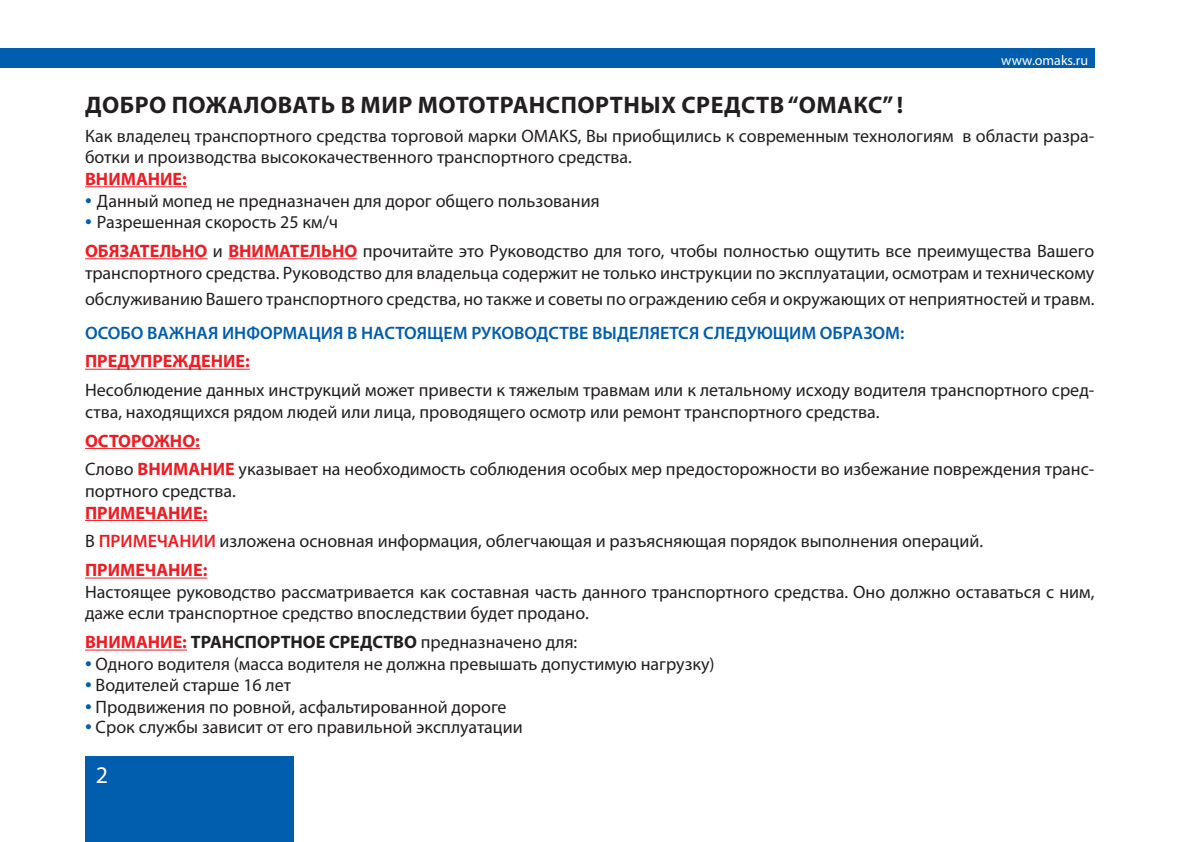
<style>
.page{position:relative;width:1191px;height:842px;background:#fff}
.page>*{position:absolute;margin:0;border:0;box-sizing:border-box;transform-origin:0 0}
.t1{font:700 24px "Myriad Pro";letter-spacing:.02em;color:#231f20}
.t2{font:24px "Myriad Pro";color:#fff}
.t3{font:18px/28.8px "Myriad Pro";color:#231f20}
.t4{font:600 18px "Myriad Pro";color:#015dad}
.t5{font:700 18px "Myriad Pro";color:#231f20}
.t6{font:700 18px "Myriad Pro";color:#ee1d23}
.t7{font:14px "Myriad Pro";color:#fff}
.s1{font-size:24px;color:#015dad}
.s2{font-weight:700;color:#ee1d23}
.s3{font-weight:600;color:#ee1d23}
.s4{color:#ee1d23}
.s5{font-weight:400}
</style>
<div class="page">
<div style="left:0;top:48px;width:1094px;height:20px;background:#015dad"></div>
<div style="left:85px;top:757px;width:209px;height:85px;background:#015dad"></div>
<hr style="left:85px;top:186px;width:102px;height:1px;background:#ee1d23">
<hr style="left:85px;top:258px;width:122px;height:1px;background:#ee1d23">
<hr style="left:228px;top:258px;width:129px;height:1px;background:#ee1d23">
<hr style="left:85px;top:369px;width:165px;height:1px;background:#ee1d23">
<hr style="left:85px;top:448px;width:115px;height:1px;background:#ee1d23">
<hr style="left:85px;top:520px;width:122px;height:1px;background:#ee1d23">
<hr style="left:85px;top:578px;width:122px;height:1px;background:#ee1d23">
<hr style="left:85px;top:650px;width:102px;height:1px;background:#ee1d23">
<p class="t7" style="left:1001px;top:52px;width:88px">www.omaks.ru</p>
<h1 class="t1" style="left:85px;top:89px;width:819px">ДОБРО ПОЖАЛОВАТЬ В МИР МОТОТРАНСПОРТНЫХ СРЕДСТВ “ОМАКС” !</h1>
<p class="t3" style="left:85px;top:125px;width:1010px;line-height:21.6px">Как владелец транспортного средства торговой марки OMAKS, Вы приобщились к современным технологиям в области разра&shy;ботки и производства высококачественного транспортного средства.</p>
<p class="t6" style="left:85px;top:167px;width:103px">ВНИМАНИЕ:</p>
<p class="t3" style="left:85px;top:186px;width:516px"><span class="s1">•</span> Данный мопед не предназначен для дорог общего пользования</p>
<p class="t3" style="left:85px;top:207px;width:1010px"><span class="s1">•</span> Разрешенная скорость 25 км/ч<br><span class="s2">ОБЯЗАТЕЛЬНО</span> и <span class="s2">ВНИМАТЕЛЬНО</span> прочитайте это Руководство для того, чтобы полностью ощутить все преимущества Вашего</p>
<p class="t3" style="left:85px;top:259px;width:1010px;line-height:26.4px">транспортного средства. Руководство для владельца содержит не только инструкции по эксплуатации, осмотрам и техническому обслуживанию Вашего транспортного средства, но также и советы по ограждению себя и окружающих от неприятностей и травм.</p>
<p class="t4" style="left:85px;top:321px;width:820px">ОСОБО ВАЖНАЯ ИНФОРМАЦИЯ В НАСТОЯЩЕМ РУКОВОДСТВЕ ВЫДЕЛЯЕТСЯ СЛЕДУЮЩИМ ОБРАЗОМ:</p>
<p class="t6" style="left:85px;top:350px;width:166px">ПРЕДУПРЕЖДЕНИЕ:</p>
<p class="t3" style="left:85px;top:379px;width:1010px;line-height:21.6px">Несоблюдение данных инструкций может привести к тяжелым травмам или к летальному исходу водителя транспортного сред&shy;ства, находящихся рядом людей или лица, проводящего осмотр или ремонт транспортного средства.</p>
<p class="t3" style="left:85px;top:426px;width:1010px"><span class="s2">ОСТОРОЖНО:<br></span>Слово <span class="s2">ВНИМАНИЕ</span> указывает на необходимость соблюдения особых мер предосторожности во избежание повреждения транс-</p>
<p class="t3" style="left:85px;top:476px;width:152px">портного средства.</p>
<p class="t3" style="left:85px;top:498px;width:899px"><span class="s2">ПРИМЕЧАНИЕ:<br></span>В <span class="s3">ПРИМЕЧАНИИ</span> изложена основная информация, облегчающая и разъясняющая порядок выполнения операций.<br><span class="s2">ПРИМЕЧАНИЕ:</span></p>
<p class="t3" style="left:85px;top:581px;width:1010px;line-height:21.6px">Настоящее руководство рассматривается как составная часть данного транспортного средства. Оно должно оставаться с ним, даже если транспортное средство впоследствии будет продано.</p>
<p class="t5" style="left:85px;top:630px;width:494px"><span class="s4">ВНИМАНИЕ:</span> ТРАНСПОРТНОЕ СРЕДСТВО <span class="s5">предназначено для:</span></p>
<p class="t3" style="left:85px;top:649px;width:631px"><span class="s1">•</span> Одного водителя (масса водителя не должна превышать допустимую нагрузку)</p>
<p class="t3" style="left:85px;top:671px;width:207px"><span class="s1">•</span> Водителей старше 16 лет</p>
<p class="t3" style="left:85px;top:692px;width:423px"><span class="s1">•</span> Продвижения по ровной, асфальтированной дороге</p>
<p class="t3" style="left:85px;top:713px;width:439px"><span class="s1">•</span> Срок службы зависит от его правильной эксплуатации</p>
<h1 class="t2" style="left:96px;top:760px;width:14px">2</h1>
</div>
